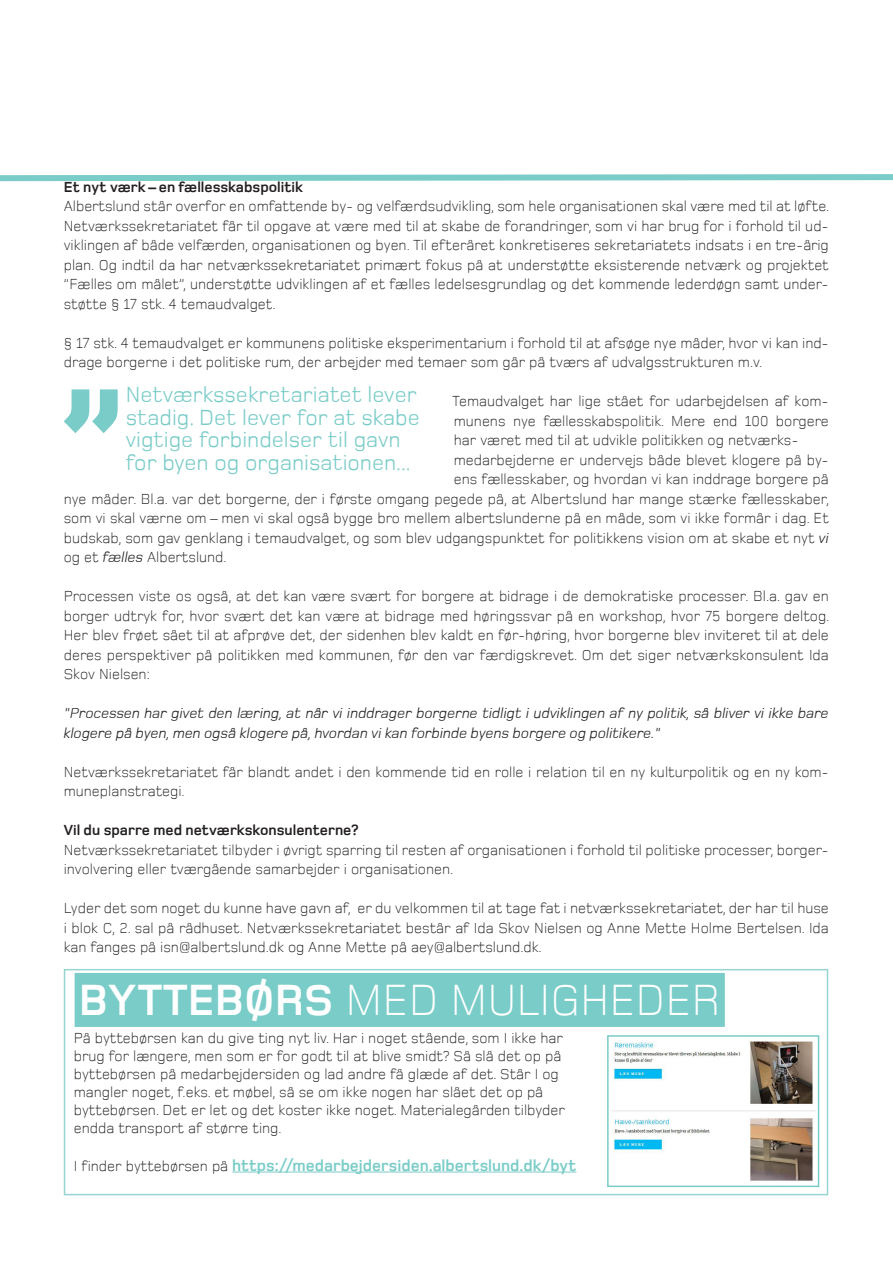
<style>
.page{position:relative;width:893px;height:1263px;background:#fff}
.page>*{position:absolute;margin:0;border:0;box-sizing:border-box;transform-origin:0 0}
.brød{font:300 45px "Foundry Monoline";color:#fff}
.mellem{font:22.5px/22.5px "Foundry Monoline";color:#7accc8}
.t1{font:700 16.5px "Foundry Monoline";color:#7accc8}
.t2{font:300 15px/19.5px "Foundry Monoline";color:#231f20;text-align:justify}
.t3{font:italic 15px/19.5px "Foundry Monoline";color:#231f20}
.t4{font:700 15px "Foundry Monoline";color:#231f20}
.s1{font-weight:400;font-style:italic}
.s2{font-weight:700}
.s3{font-weight:300;font-size:15px;color:#231f20}
</style>
<div class="page">
<svg style="left:0;top:174px;width:893px;height:8px"></svg>
<svg style="left:64px;top:389px;width:54px;height:44px"></svg>
<hr style="left:232px;top:1172px;width:344px;height:1px;background:#7accc8">
<div style="left:64px;top:969px;width:764px;height:226px;border:2px solid #96d5d2"></div>
<div style="left:75px;top:973px;width:650px;height:54px;background:#7accc8"></div>
<img style="left:612px;top:1041px;width:203px;height:140px">
<div style="left:607px;top:1035px;width:212px;height:152px;border:2px solid #7accc8"></div>
<p class="t4" style="left:64px;top:179px;width:241px">Et nyt værk – en fællesskabspolitik</p>
<p class="t2" style="left:64px;top:196px;width:767px">Albertslund står overfor en omfattende by- og velfærdsudvikling, som hele organisationen skal være med til at løfte.<br>Netværkssekretariatet får til opgave at være med til at skabe de forandringer, som vi har brug for i forhold til ud&shy;viklingen af både velfærden, organisationen og byen. Til efteråret konkretiseres sekretariatets indsats i en tre-årig plan. Og indtil da har netværkssekretariatet primært fokus på at understøtte eksisterende netværk og projektet ”Fælles om målet”, understøtte udviklingen af et fælles ledelsesgrundlag og det kommende lederdøgn samt under&shy;støtte § 17 stk. 4 temaudvalget.</p>
<p class="t2" style="left:64px;top:333px;width:767px">§ 17 stk. 4 temaudvalget er kommunens politiske eksperimentarium i forhold til at afsøge nye måder, hvor vi kan ind&shy;drage borgerne i det politiske rum, der arbejder med temaer som går på tværs af udvalgsstrukturen m.v.</p>
<p class="t2" style="left:452px;top:391px;width:378px">Temaudvalget har lige stået for udarbejdelsen af kom&shy;munens nye fællesskabspolitik. Mere end 100 borgere har været med til at udvikle politikken og netværks-</p>
<p class="t2" style="left:454px;top:450px;width:377px">medarbejderne er undervejs både blevet klogere på by-</p>
<p class="t2" style="left:454px;top:469px;width:377px">ens fællesskaber, og hvordan vi kan inddrage borgere på</p>
<p class="t2" style="left:64px;top:489px;width:767px">nye måder. Bl.a. var det borgerne, der i første omgang pegede på, at Albertslund har mange stærke fællesskaber,</p>
<p class="t2" style="left:64px;top:508px;width:767px">som vi skal værne om – men vi skal også bygge bro mellem albertslunderne på en måde, som vi ikke formår i dag. Et</p>
<p class="t2" style="left:64px;top:528px;width:766px">budskab, som gav genklang i temaudvalget, og som blev udgangspunktet for politikkens vision om at skabe et nyt <span class="s1">vi</span></p>
<p class="t2" style="left:64px;top:547px;width:164px">og et <span class="s1">fælles</span> Albertslund.</p>
<p class="t2" style="left:64px;top:586px;width:767px">Processen viste os også, at det kan være svært for borgere at bidrage i de demokratiske processer. Bl.a. gav en borger udtryk for, hvor svært det kan være at bidrage med høringssvar på en workshop, hvor 75 borgere deltog.<br>Her blev frøet sået til at afprøve det, der sidenhen blev kaldt en før-høring, hvor borgerne blev inviteret til at dele deres perspektiver på politikken med kommunen, før den var færdigskrevet. Om det siger netværkskonsulent Ida Skov Nielsen:</p>
<p class="t3" style="left:64px;top:703px;width:767px">"Processen har givet den læring, at når vi inddrager borgerne tidligt i udviklingen af ny politik, så bliver vi ikke bare klogere på byen, men også klogere på, hvordan vi kan forbinde byens borgere og politikere."</p>
<p class="t2" style="left:64px;top:762px;width:767px">Netværkssekretariatet får blandt andet i den kommende tid en rolle i relation til en ny kulturpolitik og en ny kom&shy;muneplanstrategi.</p>
<p class="t4" style="left:64px;top:822px;width:296px">Vil du sparre med netværkskonsulenterne?</p>
<p class="t2" style="left:64px;top:840px;width:767px">Netværkssekretariatet tilbyder i øvrigt sparring til resten af organisationen i forhold til politiske processer, borger&shy;involvering eller tværgående samarbejder i organisationen.</p>
<p class="t2" style="left:64px;top:898px;width:767px">Lyder det som noget du kunne have gavn af, er du velkommen til at tage fat i netværkssekretariatet, der har til huse i blok C, 2. sal på rådhuset. Netværkssekretariatet består af Ida Skov Nielsen og Anne Mette Holme Bertelsen. Ida kan fanges på isn@albertslund.dk og Anne Mette på aey@albertslund.dk.</p>
<p class="mellem" style="left:126px;top:384px;width:295px">Netværkssekretariatet lever stadig. Det lever for at skabe vigtige forbindelser til gavn for byen og organisationen...</p>
<p class="brød" style="left:79px;top:976px;width:643px"><span class="s2">BYTTEBØRS</span> MED MULIGHEDER</p>
<p class="t2" style="left:74px;top:1028px;width:491px">På byttebørsen kan du give ting nyt liv. Har i noget stående, som I ikke har</p>
<p class="t2" style="left:74px;top:1046px;width:489px">brug for længere, men som er for godt til at blive smidt? Så slå det op på</p>
<p class="t2" style="left:74px;top:1064px;width:486px">byttebørsen på medarbejdersiden og lad andre få glæde af det. Står I og</p>
<p class="t2" style="left:74px;top:1082px;width:471px">mangler noget, f.eks. et møbel, så se om ikke nogen har slået det op på</p>
<p class="t2" style="left:74px;top:1100px;width:493px">byttebørsen. Det er let og det koster ikke noget. Materialegården tilbyder</p>
<p class="t2" style="left:74px;top:1118px;width:209px">endda transport af større ting.</p>
<p class="t1" style="left:74px;top:1157px;width:504px"><span class="s3">I finder byttebørsen på</span> https://medarbejdersiden.albertslund.dk/byt</p>
</div>
